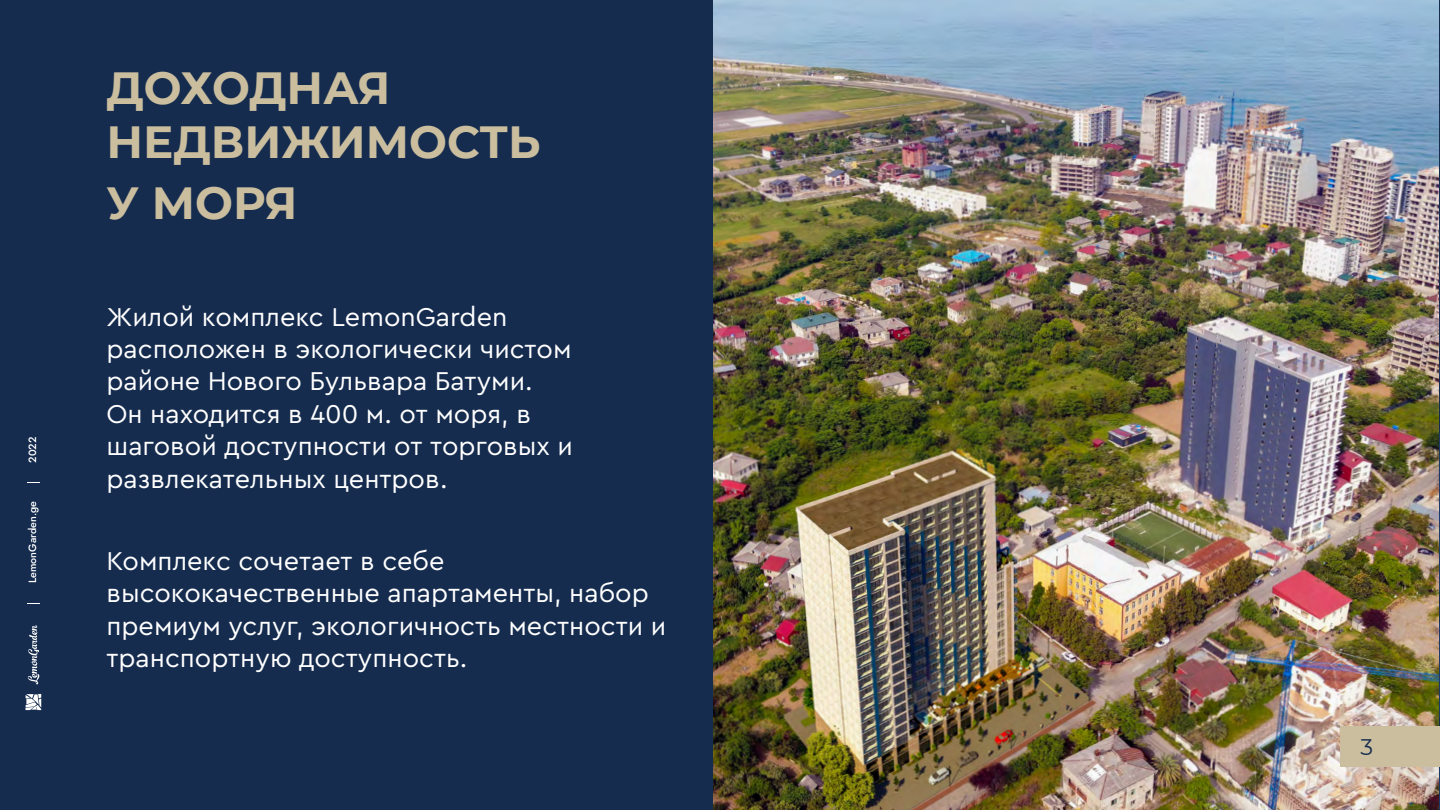
<style>
.page{position:relative;width:1440px;height:810px;background:#152c4f}
.page>*{position:absolute;margin:0;border:0;box-sizing:border-box;transform-origin:0 0}
.t1{font:700 45px/54px "Montserrat";color:#cabe9f}
.t2{font:27px/32.4px "Cera Pro";color:#fff}
.t3{font:22.5px "Montserrat";color:#152c4f}
</style>
<div class="page">
<img style="left:713px;top:0;width:725px;height:810px">
<div style="left:1340px;top:726px;width:100px;height:40px;background:#cabe9e"></div>
<svg style="left:25px;top:437px;width:17px;height:274px"></svg>
<h1 class="t1" style="left:106px;top:58px;width:436px">ДОХОДНАЯ<br>НЕДВИЖИМОСТЬ</h1>
<h1 class="t1" style="left:106px;top:174px;width:193px">У МОРЯ</h1>
<p class="t2" style="left:106px;top:299px;width:468px">Жилой комплекс LemonGarden расположен в экологически чистом районе Нового Бульвара Батуми.<br>Он находится в 400 м. от моря, в шаговой доступности от торговых и развлекательных центров.</p>
<p class="t2" style="left:106px;top:544px;width:561px">Комплекс сочетает в себе высококачественные апартаменты, набор премиум услуг, экологичность местности и транспортную доступность.</p>
<p class="t3" style="left:1361px;top:731px;width:14px">3</p>
</div>
